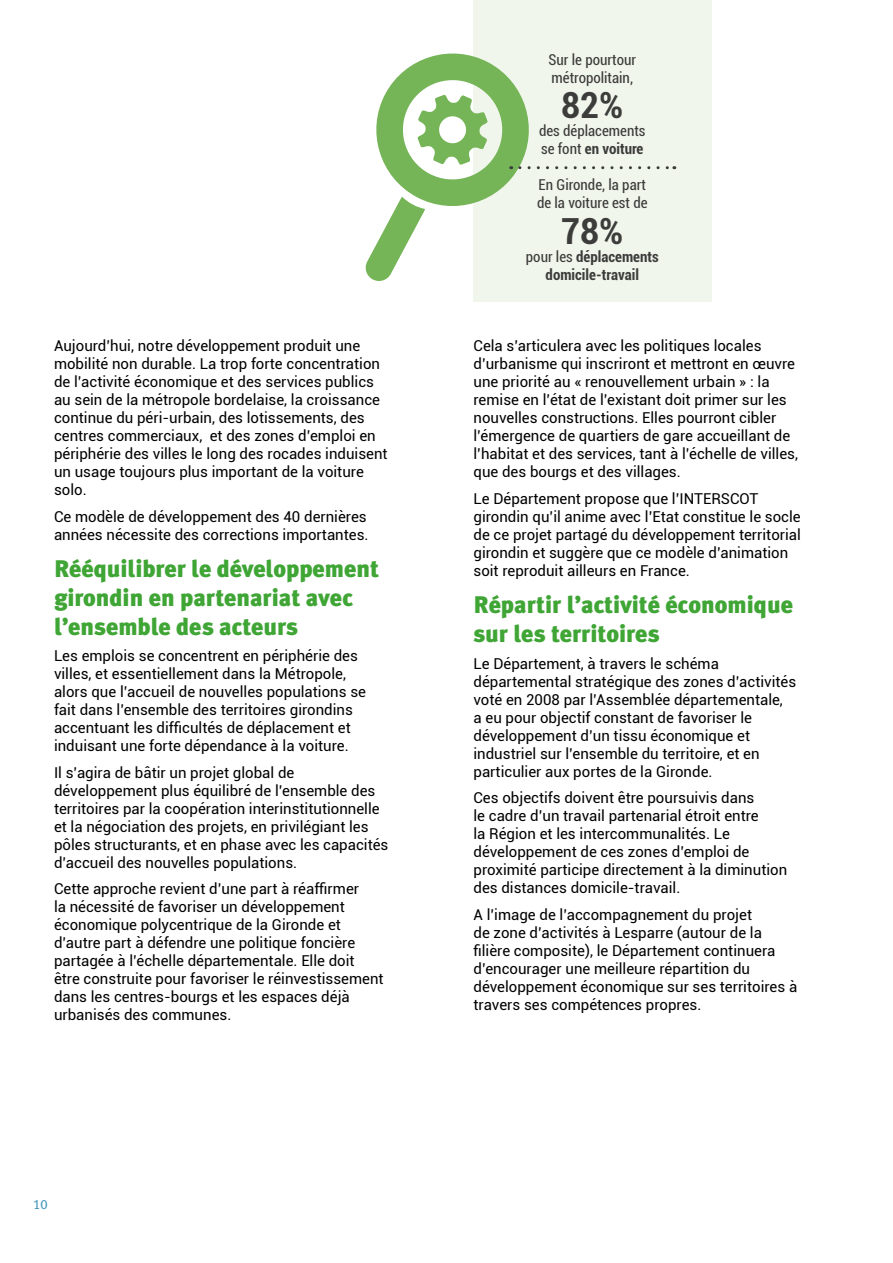
<style>
.page{position:relative;width:893px;height:1263px;background:#fff}
.page>*{position:absolute;margin:0;border:0;box-sizing:border-box;transform-origin:0 0}
.t1{font:700 condensed 36px "Roboto";color:#3c3c3b}
.t2{font:900 24px/28.8px "Meta Plus";color:#3fa535}
.t3{font:15px/18px "Roboto";color:#000}
.t4{font:condensed 15px/18px "Roboto";color:#3c3c3b}
.t5{font:700 condensed 15px/18px "Roboto";color:#3c3c3b;text-align:center}
.t6{font:13.5px "Meta Plus Book Caps";color:#499abb}
.s1{font-weight:700}
.s2{font-weight:400}
</style>
<div class="page">
<div style="left:473px;top:0;width:238px;height:302px;background:#f1f6ec"></div>
<svg style="left:365px;top:53px;width:310px;height:228px"></svg>
<p class="t3" style="left:54px;top:337px;width:335px">Aujourd’hui, notre développement produit une mobilité non durable. La trop forte concentration de l’activité économique et des services publics au sein de la métropole bordelaise, la croissance continue du péri-urbain, des lotissements, des centres commerciaux, et des zones d’emploi en périphérie des villes le long des rocades induisent un usage toujours plus important de la voiture solo.</p>
<p class="t3" style="left:54px;top:507px;width:316px">Ce modèle de développement des 40 dernières années nécessite des corrections importantes.</p>
<h2 class="t2" style="left:54px;top:554px;width:327px">Rééquilibrer le développement girondin en partenariat avec l’ensemble des acteurs</h2>
<p class="t3" style="left:54px;top:646px;width:314px">Les emplois se concentrent en périphérie des villes, et essentiellement dans la Métropole, alors que l’accueil de nouvelles populations se fait dans l’ensemble des territoires girondins accentuant les difficultés de déplacement et induisant une forte dépendance à la voiture.</p>
<p class="t3" style="left:54px;top:763px;width:336px">Il s’agira de bâtir un projet global de développement plus équilibré de l’ensemble des territoires par la coopération interinstitutionnelle et la négociation des projets, en privilégiant les pôles structurants, et en phase avec les capacités d’accueil des nouvelles populations.</p>
<p class="t3" style="left:54px;top:879px;width:331px">Cette approche revient d’une part à réaffirmer<br>la nécessité de favoriser un développement économique polycentrique de la Gironde et d’autre part à défendre une politique foncière partagée à l’échelle départementale. Elle doit être construite pour favoriser le réinvestissement dans les centres-bourgs et les espaces déjà urbanisés des communes.</p>
<p class="t6" style="left:33px;top:1196px;width:16px">10</p>
<p class="t4" style="left:548px;top:50px;width:89px">Sur le pourtour métropolitain,</p>
<h1 class="t1" style="left:561px;top:80px;width:63px">82%</h1>
<p class="t4" style="left:539px;top:121px;width:108px">des déplacements se font <span class="s1">en voiture</span></p>
<p class="t4" style="left:537px;top:175px;width:112px">En Gironde, la part de la voiture est de</p>
<h1 class="t1" style="left:561px;top:206px;width:63px">78%</h1>
<p class="t5" style="left:526px;top:247px;width:134px"><span class="s2">pour les</span> déplacements domicile-travail</p>
<p class="t3" style="left:473px;top:337px;width:326px">Cela s’articulera avec les politiques locales d’urbanisme qui inscriront et mettront en œuvre une priorité au « renouvellement urbain » : la remise en l’état de l’existant doit primer sur les nouvelles constructions. Elles pourront cibler l’émergence de quartiers de gare accueillant de l’habitat et des services, tant à l’échelle de villes, que des bourgs et des villages.</p>
<p class="t3" style="left:473px;top:489px;width:329px">Le Département propose que l’INTERSCOT girondin qu’il anime avec l’Etat constitue le socle de ce projet partagé du développement territorial girondin et suggère que ce modèle d’animation soit reproduit ailleurs en France.</p>
<h2 class="t2" style="left:473px;top:590px;width:321px">Répartir l’activité économique sur les territoires</h2>
<p class="t3" style="left:473px;top:654px;width:324px">Le Département, à travers le schéma départemental stratégique des zones d’activités voté en 2008 par l’Assemblée départementale,<br>a eu pour objectif constant de favoriser le développement d’un tissu économique et industriel sur l’ensemble du territoire, et en particulier aux portes de la Gironde.</p>
<p class="t3" style="left:473px;top:788px;width:315px">Ces objectifs doivent être poursuivis dans<br>le cadre d’un travail partenarial étroit entre<br>la Région et les intercommunalités. Le développement de ces zones d’emploi de proximité participe directement à la diminution des distances domicile-travail.</p>
<p class="t3" style="left:473px;top:905px;width:325px">A l’image de l’accompagnement du projet<br>de zone d’activités à Lesparre (autour de la filière composite), le Département continuera d’encourager une meilleure répartition du développement économique sur ses territoires à travers ses compétences propres.</p>
</div>
